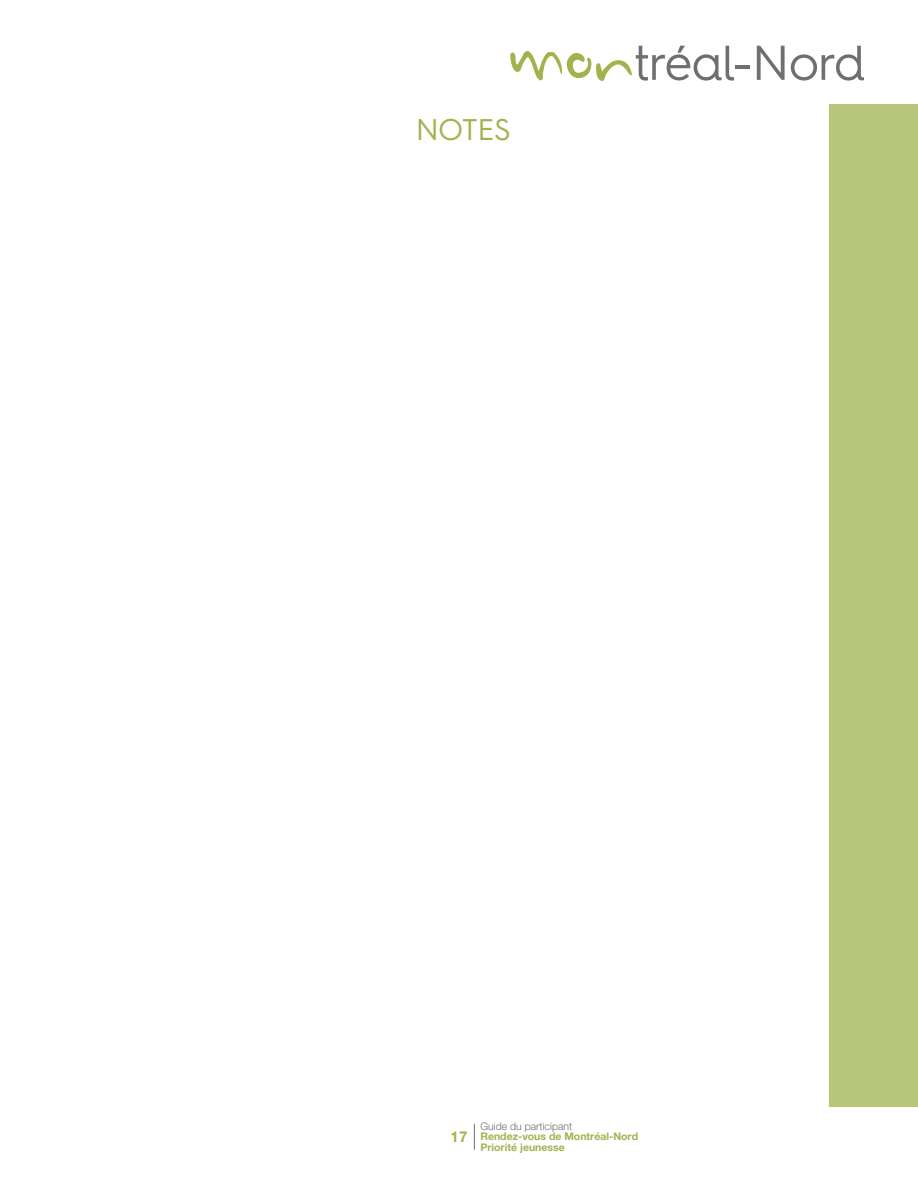
<style>
.page{position:relative;width:918px;height:1188px;background:#fff}
.page>*{position:absolute;margin:0;border:0;box-sizing:border-box;transform-origin:0 0}
.t1{font:30px "Hurme Geometric Sans 4";color:#a1b34f}
.t2{font:700 15px "Helvetica Neue LT Pro";color:#a1b34f}
.t3{font:700 10.5px/10.5px "Helvetica Neue LT Pro";color:#a1b34f}
.t4{font:300 10.5px "Helvetica Neue LT Pro";color:#6f6f6f}
</style>
<div class="page">
<svg style="left:474px;top:1124px;width:1px;height:26px"></svg>
<svg style="left:510px;top:46px;width:224px;height:35px"></svg>
<hr style="left:736px;top:65px;width:14px;height:4px;background:#6f6f6f">
<svg style="left:757px;top:46px;width:28px;height:34px"></svg>
<svg style="left:791px;top:46px;width:73px;height:35px"></svg>
<div style="left:829px;top:105px;width:89px;height:1002px;background:#b8c67b"></div>
<h1 class="t1" style="left:416px;top:108px;width:96px">NOTES</h1>
<h2 class="t2" style="left:451px;top:1127px;width:18px">17</h2>
<p class="t4" style="left:480px;top:1120px;width:93px">Guide du participant</p>
<p class="t3" style="left:480px;top:1131px;width:159px">Rendez-vous de Montréal-Nord<br>Priorité jeunesse</p>
</div>
